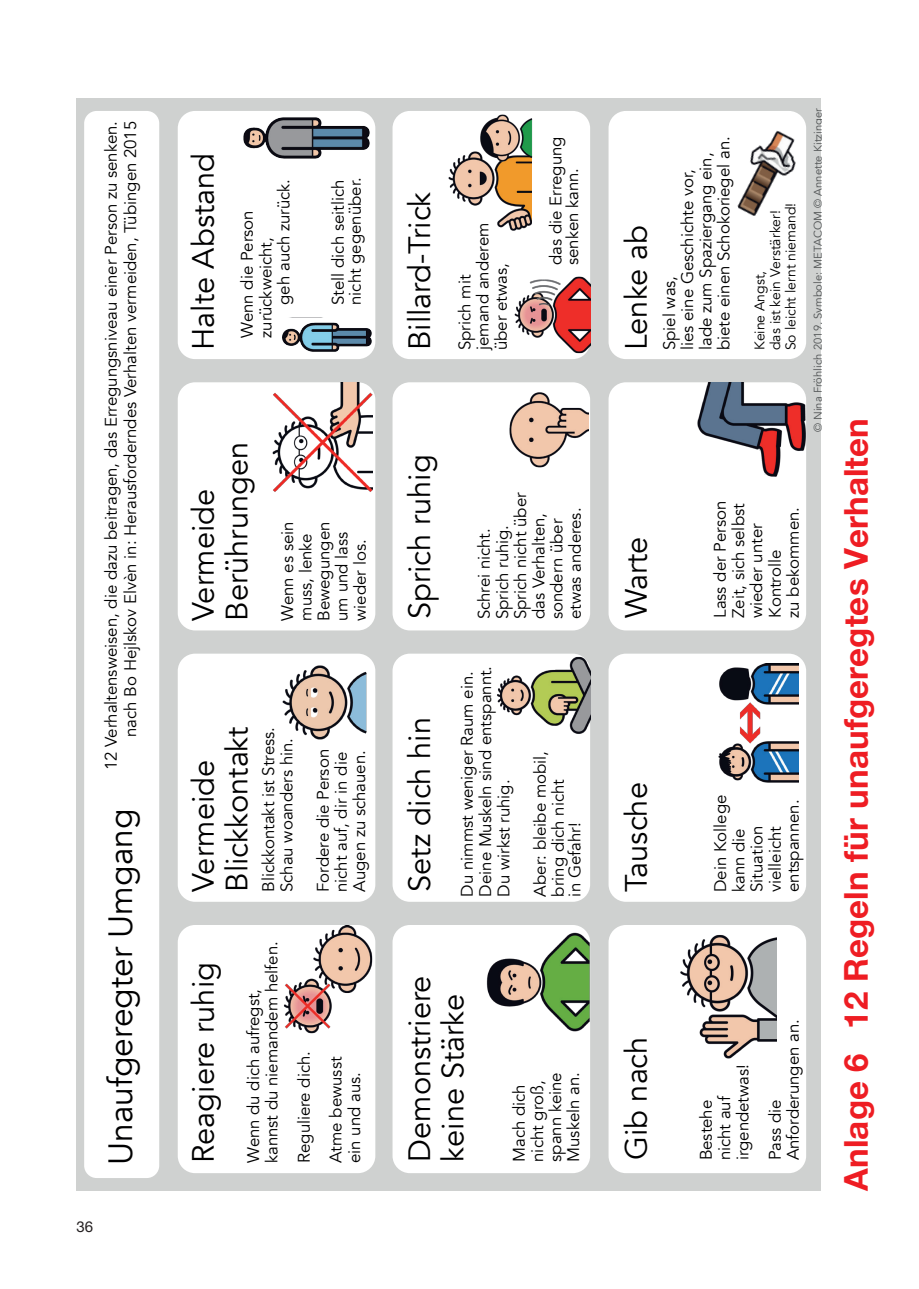
<style>
.page{position:relative;width:919px;height:1289px;background:#fff}
.page>*{position:absolute;margin:0;border:0;box-sizing:border-box;transform-origin:0 0}
.t1{font:33.6px "Avenir";color:#000001}
.t2{font:700 33px "Helvetica Neue";letter-spacing:.005em;color:#ee1d23}
.t3{font:30.75px/33.6px "Avenir";color:#000001}
.t4{font:16.8px/18.1px "Avenir";letter-spacing:-.005em;color:#000001}
.t5{font:15px "Helvetica Neue";color:#231f20}
.t6{font:13.95px/15.5px "Avenir";letter-spacing:-.005em;color:#000001}
.t7{font:11.25px "Avenir";color:#515455}
</style>
<div class="page">
<div style="left:77px;top:98px;width:744px;height:1092px;background:#cfd1d0"></div>
<div style="left:178px;top:925px;width:197px;height:248px;background:#fff;border-radius:17px"></div>
<div style="left:608px;top:925px;width:198px;height:248px;background:#fff;border-radius:17px"></div>
<div style="left:392px;top:925px;width:198px;height:248px;background:#fff;border-radius:17px"></div>
<div style="left:178px;top:653px;width:197px;height:248px;background:#fff;border-radius:17px"></div>
<div style="left:608px;top:653px;width:198px;height:248px;background:#fff;border-radius:17px"></div>
<div style="left:392px;top:653px;width:198px;height:248px;background:#fff;border-radius:17px"></div>
<div style="left:178px;top:382px;width:197px;height:248px;background:#fff;border-radius:17px"></div>
<div style="left:608px;top:382px;width:198px;height:248px;background:#fff;border-radius:17px"></div>
<div style="left:392px;top:382px;width:198px;height:248px;background:#fff;border-radius:17px"></div>
<div style="left:178px;top:111px;width:197px;height:248px;background:#fff;border-radius:17px"></div>
<div style="left:608px;top:111px;width:198px;height:248px;background:#fff;border-radius:17px"></div>
<div style="left:392px;top:111px;width:198px;height:248px;background:#fff;border-radius:17px"></div>
<div style="left:84px;top:111px;width:75px;height:1066px;background:#fff;border-radius:13px"></div>
<img style="left:273px;top:653px;width:100px;height:87px">
<img style="left:737px;top:138px;width:52px;height:78px">
<img style="left:789px;top:113px;width:17px;height:61px">
<img style="left:773px;top:130px;width:16px;height:8px">
<img style="left:283px;top:925px;width:90px;height:108px">
<img style="left:273px;top:383px;width:100px;height:109px">
<img style="left:243px;top:112px;width:128px;height:47px">
<img style="left:282px;top:317px;width:91px;height:36px">
<img style="left:496px;top:653px;width:94px;height:81px">
<img style="left:508px;top:382px;width:81px;height:86px">
<img style="left:448px;top:151px;width:83px;height:80px">
<img style="left:473px;top:114px;width:60px;height:62px">
<img style="left:514px;top:276px;width:76px;height:83px">
<img style="left:680px;top:935px;width:96px;height:124px">
<img style="left:718px;top:663px;width:80px;height:119px">
<img style="left:696px;top:382px;width:110px;height:95px">
<img style="left:486px;top:925px;width:104px;height:107px">
<p class="t4" style="left:101px;top:770px;width:651px;line-height:19.5px;text-align:right;rotate:-90deg">12 Verhaltensweisen, die dazu beitragen, das Erregungsniveau einer Person zu senken. nach Bo Hejlskov Elvèn in: Herausforderndes Verhalten vermeiden, Tübingen 2015</p>
<h1 class="t1" style="left:100px;top:1165px;width:358px;rotate:-90deg">Unaufgeregter Umgang</h1>
<p class="t5" style="left:77px;top:1218px;width:18px">36</p>
<h3 class="t3" style="left:187px;top:350px;width:198px;rotate:-90deg">Halte Abstand</h3>
<p class="t4" style="left:275px;top:305px;width:127px;rotate:-90deg">geh auch zurück.</p>
<p class="t4" style="left:330px;top:305px;width:129px;line-height:16.8px;rotate:-90deg">Stell dich seitlich nicht gegenüber.</p>
<p class="t4" style="left:238px;top:338px;width:129px;rotate:-90deg">Wenn die Person zurückweicht,</p>
<h3 class="t3" style="left:187px;top:620px;width:180px;rotate:-90deg">Vermeide<br>Berührungen</h3>
<p class="t4" style="left:278px;top:621px;width:101px;rotate:-90deg">Wenn es sein muss, lenke<br>Bewegungen um und lass wieder los.</p>
<h3 class="t3" style="left:187px;top:891px;width:167px;rotate:-90deg">Vermeide<br>Blickkontakt</h3>
<p class="t4" style="left:259px;top:891px;width:166px;rotate:-90deg">Blickkontakt ist Stress.<br>Schau woanders hin.</p>
<p class="t4" style="left:314px;top:891px;width:144px;rotate:-90deg">Fordere die Person nicht auf, dir in die<br>Augen zu schauen.</p>
<h3 class="t3" style="left:187px;top:1162px;width:202px;rotate:-90deg">Reagiere ruhig</h3>
<p class="t4" style="left:245px;top:1162px;width:223px;rotate:-90deg">Wenn du dich aufregst, kannst du niemandem helfen.</p>
<p class="t4" style="left:288px;top:1162px;width:113px;line-height:32px;rotate:-90deg">Reguliere dich.<br>Atme bewusst</p>
<p class="t4" style="left:345px;top:1162px;width:92px;rotate:-90deg">ein und aus.</p>
<h3 class="t3" style="left:403px;top:350px;width:160px;rotate:-90deg">Billard-Trick</h3>
<p class="t4" style="left:456px;top:350px;width:129px;rotate:-90deg">Sprich mit jemand anderem über etwas,</p>
<p class="t4" style="left:547px;top:265px;width:130px;line-height:16.8px;rotate:-90deg">das die Erregung senken kann.</p>
<h3 class="t3" style="left:403px;top:619px;width:166px;rotate:-90deg">Sprich ruhig</h3>
<h3 class="t3" style="left:403px;top:891px;width:176px;rotate:-90deg">Setz dich hin</h3>
<p class="t4" style="left:475px;top:619px;width:128px;rotate:-90deg">Schrei nicht.<br>Sprich ruhig.<br>Sprich nicht über das Verhalten, sondern über etwas anderes.</p>
<p class="t4" style="left:458px;top:896px;width:232px;rotate:-90deg">Du nimmst weniger Raum ein.<br>Deine Muskeln sind entspannt.<br>Du wirkst ruhig.</p>
<p class="t4" style="left:531px;top:896px;width:147px;line-height:17.4px;rotate:-90deg">Aber: bleibe mobil, bring dich nicht<br>in Gefahr!</p>
<h3 class="t3" style="left:403px;top:1161px;width:188px;rotate:-90deg">Demonstriere keine Stärke</h3>
<p class="t4" style="left:510px;top:1161px;width:91px;rotate:-90deg">Mach dich nicht groß, spann keine<br>Muskeln an.</p>
<h3 class="t3" style="left:620px;top:350px;width:127px;rotate:-90deg">Lenke ab</h3>
<p class="t4" style="left:660px;top:350px;width:215px;rotate:-90deg">Spiel was,<br>lies eine Geschichte vor, lade zum Spaziergang ein, biete einen Schokoriegel an.</p>
<p class="t6" style="left:752px;top:350px;width:149px;rotate:-90deg">Keine Angst,<br>das ist kein Verstärker!<br>So leicht lernt niemand!</p>
<p class="t7" style="left:811px;top:432px;width:325px;rotate:-90deg">© Nina Fröhlich 2019, Symbole: METACOM © Annette Kitzinger</p>
<h3 class="t3" style="left:620px;top:617px;width:83px;rotate:-90deg">Warte</h3>
<p class="t4" style="left:711px;top:618px;width:119px;rotate:-90deg">Lass der Person<br>Zeit, sich selbst wieder unter<br>Kontrolle<br>zu bekommen.</p>
<h3 class="t3" style="left:620px;top:892px;width:111px;rotate:-90deg">Tausche</h3>
<p class="t4" style="left:711px;top:892px;width:99px;rotate:-90deg">Dein Kollege kann die<br>Situation vielleicht entspannen.</p>
<h3 class="t3" style="left:620px;top:1160px;width:125px;rotate:-90deg">Gib nach</h3>
<p class="t4" style="left:697px;top:1160px;width:98px;rotate:-90deg">Bestehe nicht auf irgendetwas!</p>
<p class="t4" style="left:766px;top:1160px;width:143px;rotate:-90deg">Pass die<br>Anforderungen an.</p>
<h2 class="t2" style="left:835px;top:1190px;width:774px;rotate:-90deg">Anlage 6 12 Regeln für unaufgeregtes Verhalten</h2>
</div>
